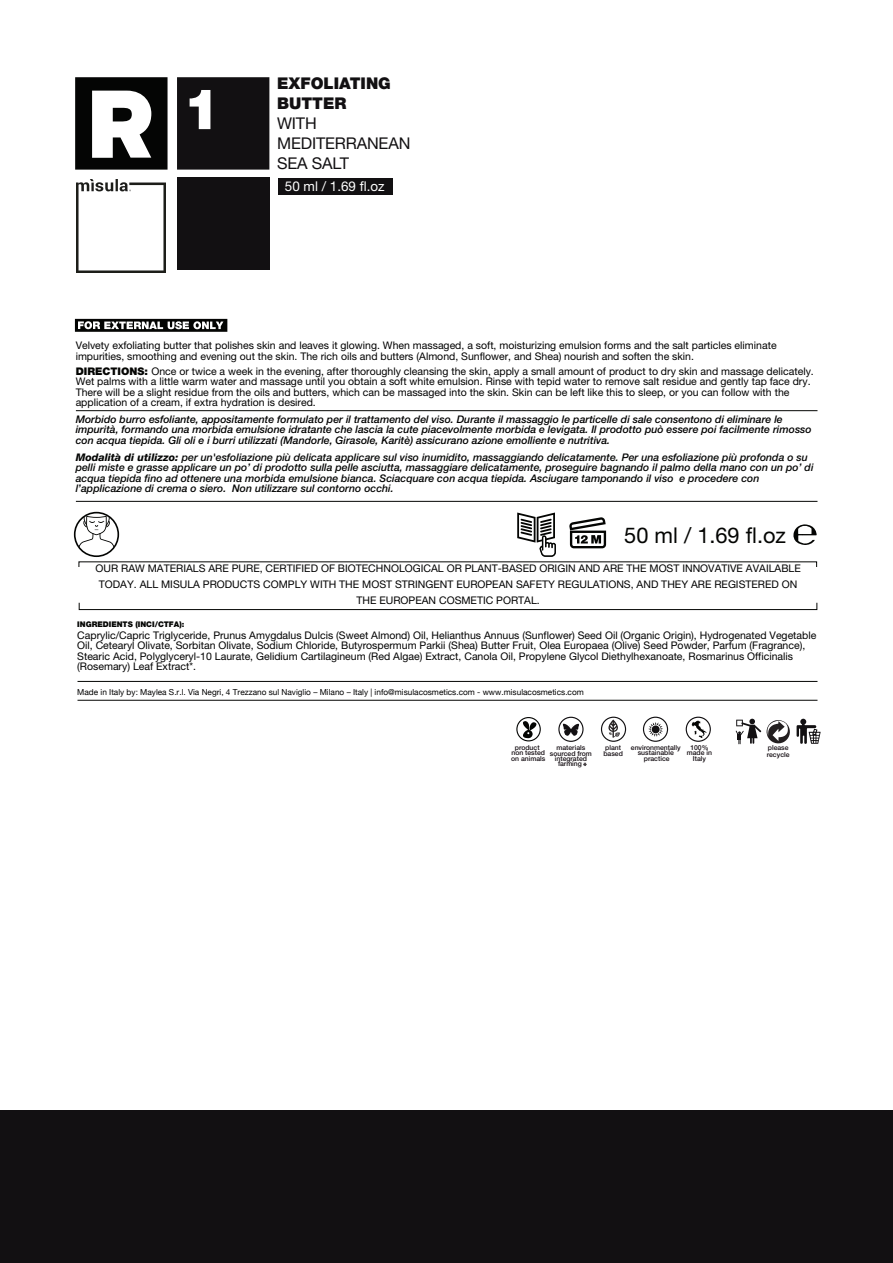
<style>
.page{position:relative;width:893px;height:1263px;background:#fff}
.page>*{position:absolute;margin:0;border:0;box-sizing:border-box;transform-origin:0 0}
.t1{font:21.75px "Helvetica Neue";color:#040503}
.t2{font:16.2px/20px "Helvetica Neue";letter-spacing:-.01em;color:#121012}
.t3{font:900 16.2px/20px "Helvetica Neue";color:#121012}
.t4{font:13.5px "Helvetica Neue";color:#fff}
.t5{font:10.5px/10.5px "Helvetica Neue";color:#000}
.t6{font:italic 500 10.5px/10.5px "Helvetica Neue";color:#040504}
.t7{font:italic 500 10.5px/10.5px "Helvetica Neue";color:#000001}
.t8{font:8.25px "Helvetica Neue";color:#000}
.t9{font:900 7.8px "Helvetica Neue";color:#040503}
.t10{font:500 6.9px/5.4px "Helvetica Neue";color:#140d12;text-align:center}
.s1{font-weight:900;color:#040503}
.s2{font-weight:800}
.s3{font-style:inherit}
</style>
<div class="page">
<div style="left:0;top:1110px;width:893px;height:153px;background:#121012"></div>
<svg style="left:177px;top:77px;width:92px;height:93px;background:#222022"></svg>
<div style="left:278px;top:178px;width:115px;height:17px;background:#121012"></div>
<div style="left:177px;top:178px;width:92px;height:92px;background:#121012"></div>
<svg style="left:75px;top:77px;width:93px;height:93px"></svg>
<hr style="left:76px;top:410px;width:741px;height:1px;background:#040503">
<hr style="left:76px;top:501px;width:741px;height:1px;background:#040503">
<svg style="left:75px;top:319px;width:152px;height:13px"></svg>
<svg style="left:793px;top:524px;width:24px;height:21px"></svg>
<svg style="left:517px;top:512px;width:39px;height:45px"></svg>
<svg style="left:569px;top:517px;width:37px;height:31px"></svg>
<svg style="left:74px;top:512px;width:45px;height:45px"></svg>
<div style="left:79px;top:602px;width:738px;height:8px;border:1px solid #040503"></div>
<hr style="left:78px;top:700px;width:739px;height:1px;background:#040503">
<hr style="left:78px;top:681px;width:739px;height:1px;background:#040503">
<svg style="left:736px;top:719px;width:25px;height:25px"></svg>
<svg style="left:797px;top:719px;width:24px;height:25px"></svg>
<svg style="left:767px;top:720px;width:23px;height:24px"></svg>
<svg style="left:558px;top:717px;width:26px;height:25px"></svg>
<svg style="left:583px;top:762px;width:4px;height:4px"></svg>
<svg style="left:643px;top:717px;width:25px;height:25px"></svg>
<svg style="left:516px;top:717px;width:25px;height:24px"></svg>
<svg style="left:601px;top:717px;width:25px;height:25px"></svg>
<svg style="left:686px;top:717px;width:25px;height:25px"></svg>
<img style="left:77px;top:180px;width:88px;height:92px">
<h2 class="t3" style="left:277px;top:73px;width:115px">EXFOLIATING<br>BUTTER</h2>
<h2 class="t2" style="left:277px;top:113px;width:135px">WITH<br>MEDITERRANEAN<br>SEA SALT</h2>
<p class="t4" style="left:285px;top:178px;width:101px">50 ml / 1.69 fl.oz</p>
<p class="t5" style="left:76px;top:340px;width:702px">Velvety exfoliating butter that polishes skin and leaves it glowing. When massaged, a soft, moisturizing emulsion forms and the salt particles eliminate impurities, smoothing and evening out the skin. The rich oils and butters (Almond, Sunflower, and Shea) nourish and soften the skin.</p>
<p class="t5" style="left:76px;top:366px;width:740px"><span class="s1">DIRECTIONS:</span> Once or twice a week in the evening, after thoroughly cleansing the skin, apply a small amount of product to dry skin and massage delicately.<br>Wet palms with a little warm water and massage until you obtain a soft white emulsion. Rinse with tepid water to remove salt residue and gently tap face dry.<br>There will be a slight residue from the oils and butters, which can be massaged into the skin. Skin can be left like this to sleep, or you can follow with the application of a cream, if extra hydration is desired.</p>
<p class="t7" style="left:76px;top:414px;width:738px">Morbido burro esfoliante, appositamente formulato per il trattamento del viso. Durante il massaggio le particelle di sale consentono di eliminare le impurità, formando una morbida emulsione idratante che lascia la cute piacevolmente morbida e levigata. Il prodotto può essere poi facilmente rimosso con acqua tiepida. Gli oli e i burri utilizzati (Mandorle, Girasole, Karitè) assicurano azione emolliente e nutritiva.</p>
<p class="t6" style="left:76px;top:452px;width:739px"><span class="s2">Modalità di utilizzo:</span> per un'esfoliazione più delicata applicare sul viso inumidito, massaggiando delicatamente. Per una esfoliazione più profonda o su pelli miste e grasse applicare un po’ di prodotto sulla pelle asciutta, massaggiare delicatamente, proseguire bagnando il palmo della mano con un po’ di acqua tiepida fino ad ottenere una morbida emulsione bianca. Sciacquare con acqua tiepida. Asciugare tamponando il viso e procedere con l’applicazione di crema o siero. Non utilizzare sul contorno occhi.</p>
<h1 class="t1" style="left:624px;top:522px;width:163px">50 ml / 1.69 fl.oz</h1>
<p class="t5" style="left:95px;top:560px;width:707px;line-height:15.8px;text-align:center">OUR RAW MATERIALS ARE PURE, CERTIFIED OF BIOTECHNOLOGICAL OR PLANT-BASED ORIGIN AND ARE THE MOST INNOVATIVE AVAILABLE<br>TODAY. ALL <span class="s3">MISULA</span> PRODUCTS COMPLY WITH THE MOST STRINGENT EUROPEAN SAFETY REGULATIONS, AND THEY ARE REGISTERED ON<br>THE EUROPEAN COSMETIC PORTAL.</p>
<p class="t9" style="left:77px;top:620px;width:109px">INGREDIENTS (INCI/CTFA):</p>
<p class="t5" style="left:77px;top:630px;width:741px">Caprylic/Capric Triglyceride, Prunus Amygdalus Dulcis (Sweet Almond) Oil, Helianthus Annuus (Sunflower) Seed Oil (Organic Origin), Hydrogenated Vegetable Oil, Cetearyl Olivate, Sorbitan Olivate, Sodium Chloride, Butyrospermum Parkii (Shea) Butter Fruit, Olea Europaea (Olive) Seed Powder, Parfum (Fragrance), Stearic Acid, Polyglyceryl-10 Laurate, Gelidium Cartilagineum (Red Algae) Extract, Canola Oil, Propylene Glycol Diethylhexanoate, Rosmarinus Officinalis (Rosemary) Leaf Extract*.</p>
<p class="t8" style="left:77px;top:686px;width:508px">Made in Italy by: Maylea S.r.l. Via Negri, 4 Trezzano sul Naviglio – Milano – Italy | info@misulacosmetics.com - www.misulacosmetics.com</p>
<p class="t10" style="left:550px;top:745px;width:43px">materials sourced from integrated farming</p>
<p class="t10" style="left:631px;top:745px;width:51px">environmentally sustainable practice</p>
<p class="t10" style="left:687px;top:745px;width:27px">100% made in<br>Italy</p>
<p class="t10" style="left:511px;top:745px;width:36px">product non tested on animals</p>
<p class="t10" style="left:603px;top:745px;width:21px;text-align:left">plant based</p>
<p class="t10" style="left:767px;top:744px;width:24px;line-height:6.3px;text-align:left">please recycle</p>
</div>
